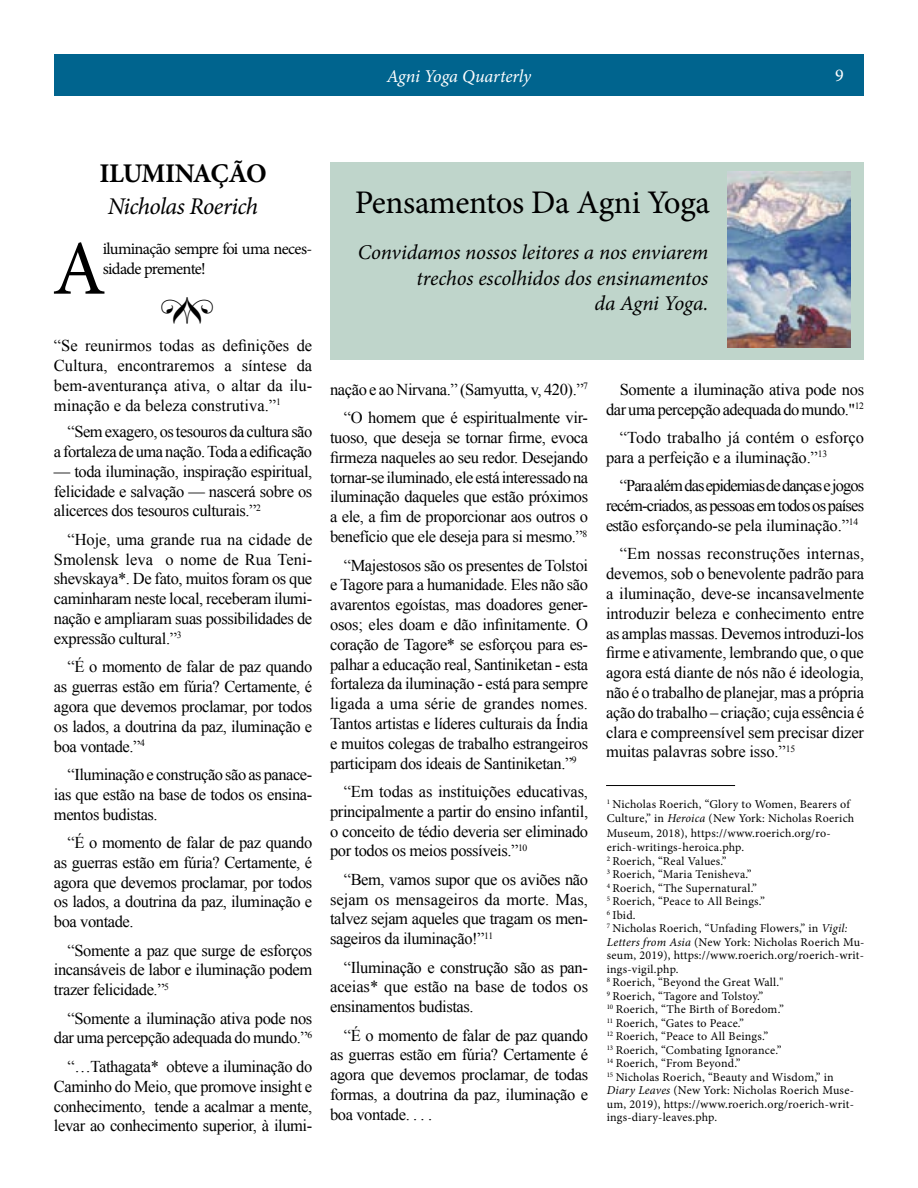
<style>
.page{position:relative;width:918px;height:1188px;background:#fff}
.page>*{position:absolute;margin:0;border:0;box-sizing:border-box;transform-origin:0 0}
.t1{font:77.4px "Minion Pro";color:#000}
.t2{font:33px "Minion Pro";letter-spacing:-.01em;color:#000}
.t3{font:700 27px "Minion Pro";letter-spacing:-.03em;color:#000}
.t4{font:italic 24px "Minion Pro";letter-spacing:-.025em;color:#000}
.t5{font:italic 21px/25.2px "Minion Pro";letter-spacing:-.005em;color:#000;text-align:right}
.t6{font:italic 18px "Minion Pro";letter-spacing:-.005em;color:#fff}
.t7{font:18px "Minion Pro";color:#fff}
.t8{font:16.5px/19.8px "Times New Roman";letter-spacing:-.025em;color:#000;text-align:justify}
.t9{font:16.5px/19.8px "Times New Roman";letter-spacing:-.005em;color:#000}
.t10{font:16.5px/19.8px "Minion Pro";letter-spacing:-.04em;color:#000}
.t11{font:12px/13.6px "Minion Pro";letter-spacing:.02em;color:#000}
.s1{font-style:italic}
</style>
<div class="page">
<div style="left:54px;top:54px;width:810px;height:41px;background:#00648e"></div>
<div style="left:330px;top:162px;width:534px;height:198px;background:#bfd5cb"></div>
<img style="left:727px;top:172px;width:123px;height:175px">
<hr style="left:606px;top:785px;width:129px;height:1px;background:#000">
<p class="t6" style="left:387px;top:64px;width:146px">Agni Yoga Quarterly</p>
<p class="t7" style="left:835px;top:63px;width:10px">9</p>
<h3 class="t3" style="left:99px;top:154px;width:169px">ILUMINAÇÃO</h3>
<h3 class="t4" style="left:108px;top:190px;width:152px">Nicholas Roerich</h3>
<h1 class="t1" style="left:52px;top:217px;width:55px">A</h1>
<p class="t10" style="left:103px;top:239px;width:211px">iluminação sempre foi uma neces&shy;sidade premente!</p>
<p class="t8" style="left:54px;top:336px;width:260px">“Se reunirmos todas as definições de Cultura, encontraremos a síntese da bem-aventurança ativa, o altar da ilu&shy;minação e da beleza construtiva.”<sup>1</sup></p>
<p class="t8" style="left:54px;top:422px;width:260px;text-align:right">“Sem exagero, os tesouros da cultura são<br>a fortaleza de uma nação. Toda a edificação</p>
<p class="t8" style="left:54px;top:461px;width:260px">— toda iluminação, inspiração espiritual, felicidade e salvação — nascerá sobre os alicerces dos tesouros culturais.”<sup>2</sup></p>
<p class="t8" style="left:54px;top:529px;width:260px;text-indent:14px">“Hoje, uma grande rua na cidade de Smolensk leva o nome de Rua Teni&shy;shevskaya*. De fato, muitos foram os que caminharam neste local, receberam ilumi&shy;nação e ampliaram suas possibilidades de expressão cultural.”<sup>3</sup></p>
<p class="t8" style="left:54px;top:657px;width:260px;text-indent:14px">“É o momento de falar de paz quando as guerras estão em fúria? Certamente, é agora que devemos proclamar, por todos os lados, a doutrina da paz, iluminação e boa vontade.”<sup>4</sup></p>
<p class="t8" style="left:54px;top:764px;width:260px;text-indent:14px">“Iluminação e construção são as panace&shy;ias que estão na base de todos os ensina&shy;mentos budistas.</p>
<p class="t8" style="left:54px;top:832px;width:260px;text-indent:14px">“É o momento de falar de paz quando as guerras estão em fúria? Certamente, é agora que devemos proclamar, por todos os lados, a doutrina da paz, iluminação e boa vontade.</p>
<p class="t8" style="left:54px;top:940px;width:260px;text-indent:14px">“Somente a paz que surge de esforços incansáveis de labor e iluminação podem trazer felicidade.”<sup>5</sup></p>
<p class="t8" style="left:54px;top:1008px;width:260px;text-align:right">“Somente a iluminação ativa pode nos dar uma percepção adequada do mundo.”<sup>6</sup></p>
<p class="t8" style="left:54px;top:1056px;width:260px;text-indent:14px">“…Tathagata* obteve a iluminação do Caminho do Meio, que promove insight e conhecimento, tende a acalmar a mente, levar ao conhecimento superior, à ilumi-</p>
<h2 class="t2" style="left:355px;top:180px;width:357px">Pensamentos Da Agni Yoga</h2>
<p class="t5" style="left:358px;top:240px;width:352px">Convidamos nossos leitores a nos enviarem trechos escolhidos dos ensinamentos<br>da Agni Yoga.</p>
<p class="t8" style="left:330px;top:375px;width:259px;line-height:28.5px;text-align:right">nação e ao Nirvana.” (Samyutta, v, 420).”<sup>7 </sup>“O homem que é espiritualmente vir-</p>
<p class="t8" style="left:330px;top:427px;width:260px">tuoso, que deseja se tornar firme, evoca firmeza naqueles ao seu redor. Desejando tornar-se iluminado, ele está interessado na iluminação daqueles que estão próximos a ele, a fim de proporcionar aos outros o benefício que ele deseja para si mesmo.”<sup>8</sup></p>
<p class="t8" style="left:330px;top:555px;width:260px;text-indent:14px">“Majestosos são os presentes de Tolstoi e Tagore para a humanidade. Eles não são avarentos egoístas, mas doadores gener&shy;osos; eles doam e dão infinitamente. O coração de Tagore* se esforçou para es&shy;palhar a educação real, Santiniketan - esta fortaleza da iluminação - está para sempre ligada a uma série de grandes nomes.<br>Tantos artistas e líderes culturais da Índia e muitos colegas de trabalho estrangeiros participam dos ideais de Santiniketan.”<sup>9</sup></p>
<p class="t8" style="left:330px;top:781px;width:260px;text-indent:14px">“Em todas as instituições educativas, principalmente a partir do ensino infantil, o conceito de tédio deveria ser eliminado por todos os meios possíveis.”<sup>10</sup></p>
<p class="t8" style="left:330px;top:869px;width:260px;text-indent:14px">“Bem, vamos supor que os aviões não sejam os mensageiros da morte. Mas, talvez sejam aqueles que tragam os men&shy;sageiros da iluminação!”<sup>11</sup></p>
<p class="t8" style="left:330px;top:957px;width:260px;text-indent:14px">“Iluminação e construção são as pan&shy;aceias* que estão na base de todos os ensinamentos budistas.</p>
<p class="t8" style="left:330px;top:1025px;width:260px;text-indent:14px">“É o momento de falar de paz quando as guerras estão em fúria? Certamente é agora que devemos proclamar, de todas formas, a doutrina da paz, iluminação e boa vontade. . . .</p>
<p class="t8" style="left:606px;top:379px;width:260px;text-align:right">Somente a iluminação ativa pode nos dar uma percepção adequada do mundo."<sup>12</sup></p>
<p class="t9" style="left:606px;top:427px;width:260px;text-indent:14px">“Todo trabalho já contém o esforço para a perfeição e a iluminação.”<sup>13</sup></p>
<p class="t8" style="left:606px;top:476px;width:260px;text-indent:14px">“Para além das epidemias de danças e jogos recém-criados, as pessoas em todos os países estão esforçando-se pela iluminação.”<sup>14</sup></p>
<p class="t8" style="left:606px;top:544px;width:260px;text-indent:14px">“Em nossas reconstruções internas, devemos, sob o benevolente padrão para a iluminação, deve-se incansavelmente introduzir beleza e conhecimento entre as amplas massas. Devemos introduzi-los firme e ativamente, lembrando que, o que agora está diante de nós não é ideologia, não é o trabalho de planejar, mas a própria ação do trabalho – criação; cuja essência é clara e compreensível sem precisar dizer muitas palavras sobre isso.”<sup>15</sup></p>
<p class="t11" style="left:607px;top:797px;width:259px"><sup>1</sup> Nicholas Roerich, “Glory to Women, Bearers of Culture,” in <span class="s1">Heroica</span> (New York: Nicholas Roerich Museum, 2018), https://www.roerich.org/ro&shy;erich-writings-heroica.php.<br><sup>2</sup> Roerich, “Real Values.”<br><sup>3</sup> Roerich, “Maria Tenisheva.”<br><sup>4</sup> Roerich, “The Supernatural.”<br><sup>5</sup> Roerich, “Peace to All Beings.”<br><sup>6</sup> Ibid.<br><sup>7</sup> Nicholas Roerich, “Unfading Flowers,” in <span class="s1">Vigil:<br>Letters from Asia</span> (New York: Nicholas Roerich Mu&shy;seum, 2019), https://www.roerich.org/roerich-writ&shy;ings-vigil.php.<br><sup>8</sup> Roerich, “Beyond the Great Wall."<br><sup>9</sup> Roerich, “Tagore and Tolstoy.”<br><sup>10</sup> Roerich, “The Birth of Boredom.”<br><sup>11</sup> Roerich, “Gates to Peace.”<br><sup>12</sup> Roerich, “Peace to All Beings.”<br><sup>13</sup> Roerich, “Combating Ignorance.”<br><sup>14</sup> Roerich, “From Beyond.”<br><sup>15</sup> Nicholas Roerich, “Beauty and Wisdom,” in <span class="s1">Diary Leaves</span> (New York: Nicholas Roerich Muse&shy;um, 2019), https://www.roerich.org/roerich-writ&shy;ings-diary-leaves.php.</p>
</div>
